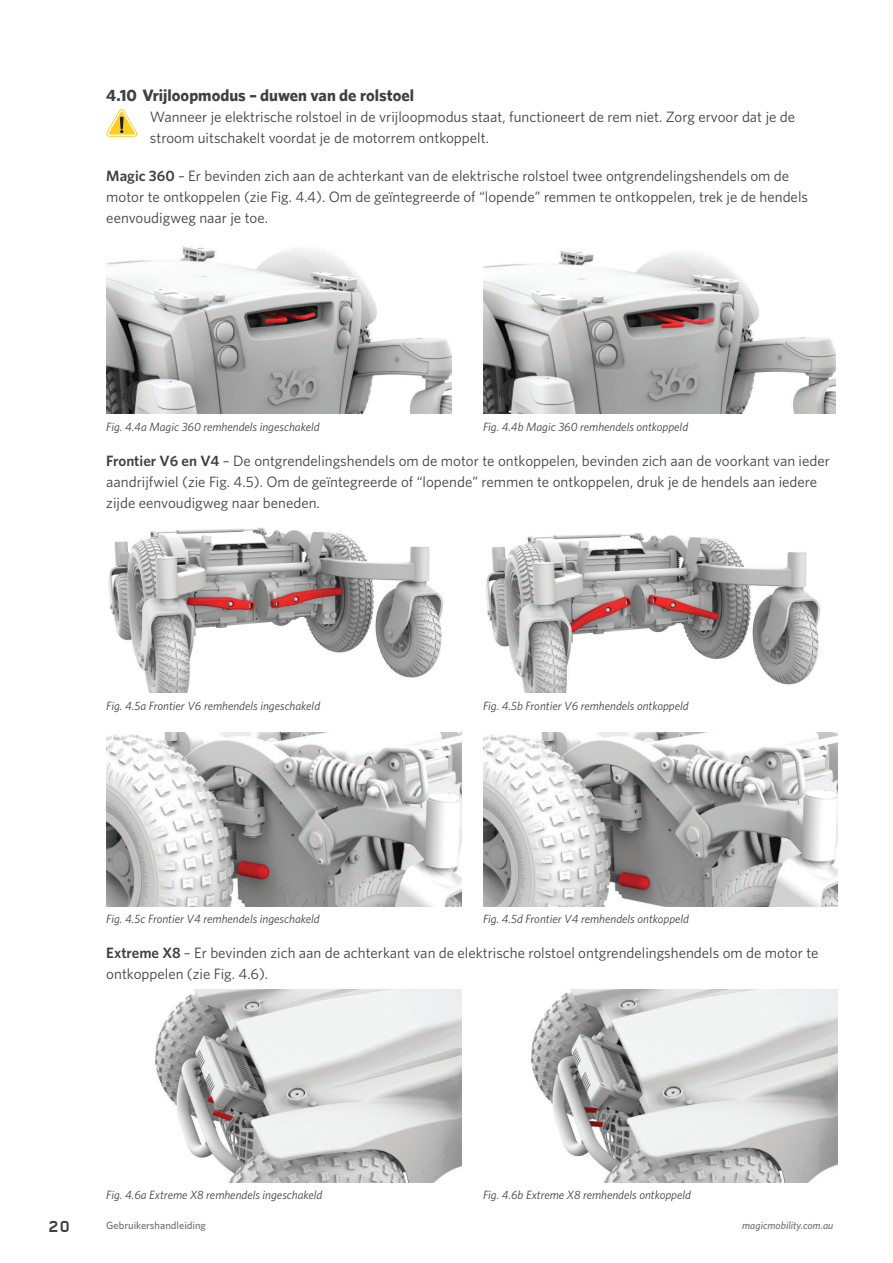
<style>
.page{position:relative;width:893px;height:1263px;background:#fff}
.page>*{position:absolute;margin:0;border:0;box-sizing:border-box;transform-origin:0 0}
.Sub_Heading_1_Live{font:700 16.5px "Whitney";color:#3f4042}
.Body_Copy{font:15px/21px "Whitney";color:#3f4042}
.t1{font:15px "Alpha Headline";color:#3f4042}
.Picture_footnote{font:italic 12px "Whitney";color:#3f4042}
.t2{font:500 10.5px "Whitney";color:#6c6f72}
.t3{font:italic 500 10.5px "Whitney";color:#6c6f72}
.s1{font-weight:600}
</style>
<div class="page">
<svg style="left:106px;top:109px;width:32px;height:28px"></svg>
<img style="left:107px;top:246px;width:344px;height:167px">
<img style="left:483px;top:250px;width:352px;height:163px">
<img style="left:108px;top:527px;width:336px;height:166px">
<img style="left:485px;top:533px;width:336px;height:160px">
<img style="left:107px;top:732px;width:355px;height:174px">
<img style="left:483px;top:732px;width:355px;height:174px">
<img style="left:154px;top:989px;width:308px;height:193px">
<img style="left:530px;top:989px;width:307px;height:193px">
<p class="Sub_Heading_1_Live" style="left:106px;top:85px;width:309px">4.10 Vrijloopmodus – duwen van de rolstoel</p>
<p class="Body_Copy" style="left:150px;top:106px;width:647px">Wanneer je elektrische rolstoel in de vrijloopmodus staat, functioneert de rem niet. Zorg ervoor dat je de stroom uitschakelt voordat je de motorrem ontkoppelt.</p>
<p class="Body_Copy" style="left:106px;top:165px;width:703px"><span class="s1">Magic 360</span> – Er bevinden zich aan de achterkant van de elektrische rolstoel twee ontgrendelingshendels om de motor te ontkoppelen (zie Fig. 4.4). Om de geïntegreerde of “lopende” remmen te ontkoppelen, trek je de hendels eenvoudigweg naar je toe.</p>
<p class="Picture_footnote" style="left:106px;top:419px;width:215px">Fig. 4.4a Magic 360 remhendels ingeschakeld</p>
<p class="Body_Copy" style="left:106px;top:450px;width:725px"><span class="s1">Frontier V6 en V4</span> – De ontgrendelingshendels om de motor te ontkoppelen, bevinden zich aan de voorkant van ieder aandrijfwiel (zie Fig. 4.5). Om de geïntegreerde of “lopende” remmen te ontkoppelen, druk je de hendels aan iedere zijde eenvoudigweg naar beneden.</p>
<p class="Picture_footnote" style="left:483px;top:419px;width:207px">Fig. 4.4b Magic 360 remhendels ontkoppeld</p>
<p class="Picture_footnote" style="left:106px;top:699px;width:215px">Fig. 4.5a Frontier V6 remhendels ingeschakeld</p>
<p class="Picture_footnote" style="left:106px;top:911px;width:215px">Fig. 4.5c Frontier V4 remhendels ingeschakeld</p>
<p class="Picture_footnote" style="left:483px;top:699px;width:207px">Fig. 4.5b Frontier V6 remhendels ontkoppeld</p>
<p class="Picture_footnote" style="left:483px;top:911px;width:208px">Fig. 4.5d Frontier V4 remhendels ontkoppeld</p>
<p class="Body_Copy" style="left:106px;top:942px;width:714px"><span class="s1">Extreme X8</span> – Er bevinden zich aan de achterkant van de elektrische rolstoel ontgrendelingshendels om de motor te ontkoppelen (zie Fig. 4.6).</p>
<p class="Picture_footnote" style="left:106px;top:1188px;width:218px">Fig. 4.6a Extreme X8 remhendels ingeschakeld</p>
<p class="Picture_footnote" style="left:483px;top:1188px;width:209px">Fig. 4.6b Extreme X8 remhendels ontkoppeld</p>
<p class="t1" style="left:48px;top:1216px;width:24px">20</p>
<p class="t2" style="left:106px;top:1219px;width:101px">Gebruikershandleiding</p>
<p class="t3" style="left:742px;top:1219px;width:93px">magicmobility.com.au</p>
</div>
